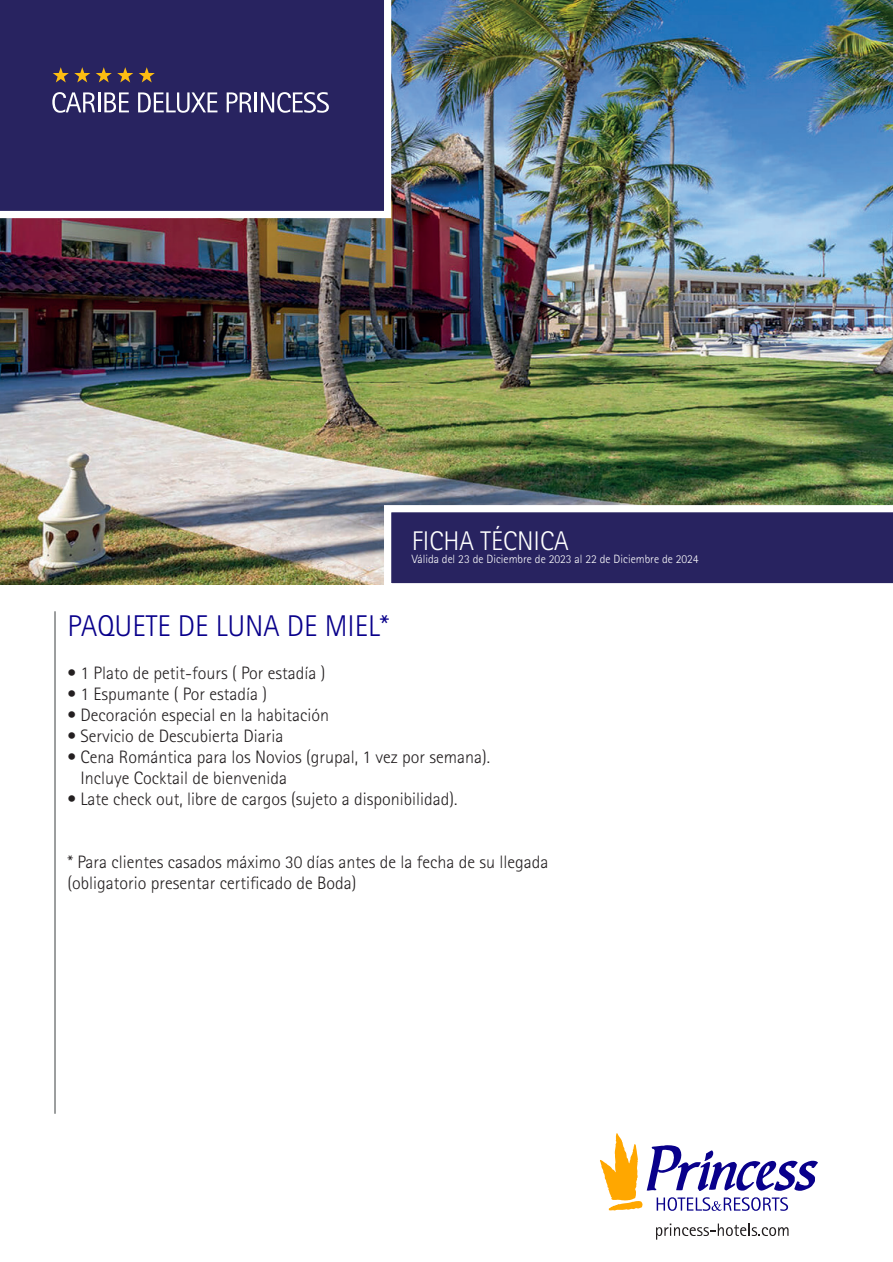
<style>
.page{position:relative;width:893px;height:1262px;background:#fff}
.page>*{position:absolute;margin:0;border:0;box-sizing:border-box;transform-origin:0 0}
.t1{font:300 30px "Rotis Sans Serif Std";color:#09008b}
.t2{font:300 27px "Rotis Sans Serif Std";color:#fff}
.t3{font:300 18px/21px "Rotis Sans Serif Std";color:#231f20}
.t4{font:300 12px "Rotis Sans Serif Std";color:#fff}
</style>
<div class="page">
<img style="left:0;top:0;width:892px;height:584px">
<div style="left:0;top:0;width:391px;height:218px;background:#282360"></div>
<svg style="left:384px;top:505px;width:508px;height:79px;background:#413c72"></svg>
<svg style="left:600px;top:1133px;width:218px;height:77px"></svg>
<svg style="left:656px;top:1223px;width:132px;height:16px"></svg>
<svg style="left:52px;top:92px;width:43px;height:21px"></svg>
<hr style="left:98px;top:92px;width:2px;height:20px;background:#fff">
<svg style="left:104px;top:92px;width:25px;height:20px"></svg>
<svg style="left:138px;top:92px;width:79px;height:21px"></svg>
<svg style="left:227px;top:92px;width:24px;height:20px"></svg>
<hr style="left:254px;top:92px;width:3px;height:20px;background:#fff">
<svg style="left:261px;top:92px;width:68px;height:21px"></svg>
<svg style="left:53px;top:67px;width:37px;height:15px"></svg>
<svg style="left:96px;top:67px;width:37px;height:15px"></svg>
<svg style="left:139px;top:67px;width:16px;height:15px"></svg>
<hr style="left:54px;top:611px;width:2px;height:502px;background:#8e9091">
<h2 class="t2" style="left:412px;top:526px;width:158px">FICHA TÉCNICA</h2>
<p class="t4" style="left:412px;top:552px;width:288px">Válida del 23 de Diciembre de 2023 al 22 de Diciembre de 2024</p>
<h1 class="t1" style="left:67px;top:608px;width:323px">PAQUETE DE LUNA DE MIEL*</h1>
<p class="t3" style="left:67px;top:662px;width:259px">• 1 Plato de petit-fours ( Por estadía )</p>
<p class="t3" style="left:67px;top:683px;width:201px">• 1 Espumante ( Por estadía )</p>
<p class="t3" style="left:67px;top:704px;width:263px">• Decoración especial en la habitación</p>
<p class="t3" style="left:67px;top:725px;width:217px">• Servicio de Descubierta Diaria</p>
<p class="t3" style="left:80px;top:746px;width:411px;text-indent:-13px">• Cena Romántica para los Novios (grupal, 1 vez por semana).<br>Incluye Cocktail de bienvenida</p>
<p class="t3" style="left:67px;top:788px;width:391px">• Late check out, libre de cargos (sujeto a disponibilidad).</p>
<p class="t3" style="left:67px;top:851px;width:482px">* Para clientes casados máximo 30 días antes de la fecha de su llegada (obligatorio presentar certificado de Boda)</p>
</div>
